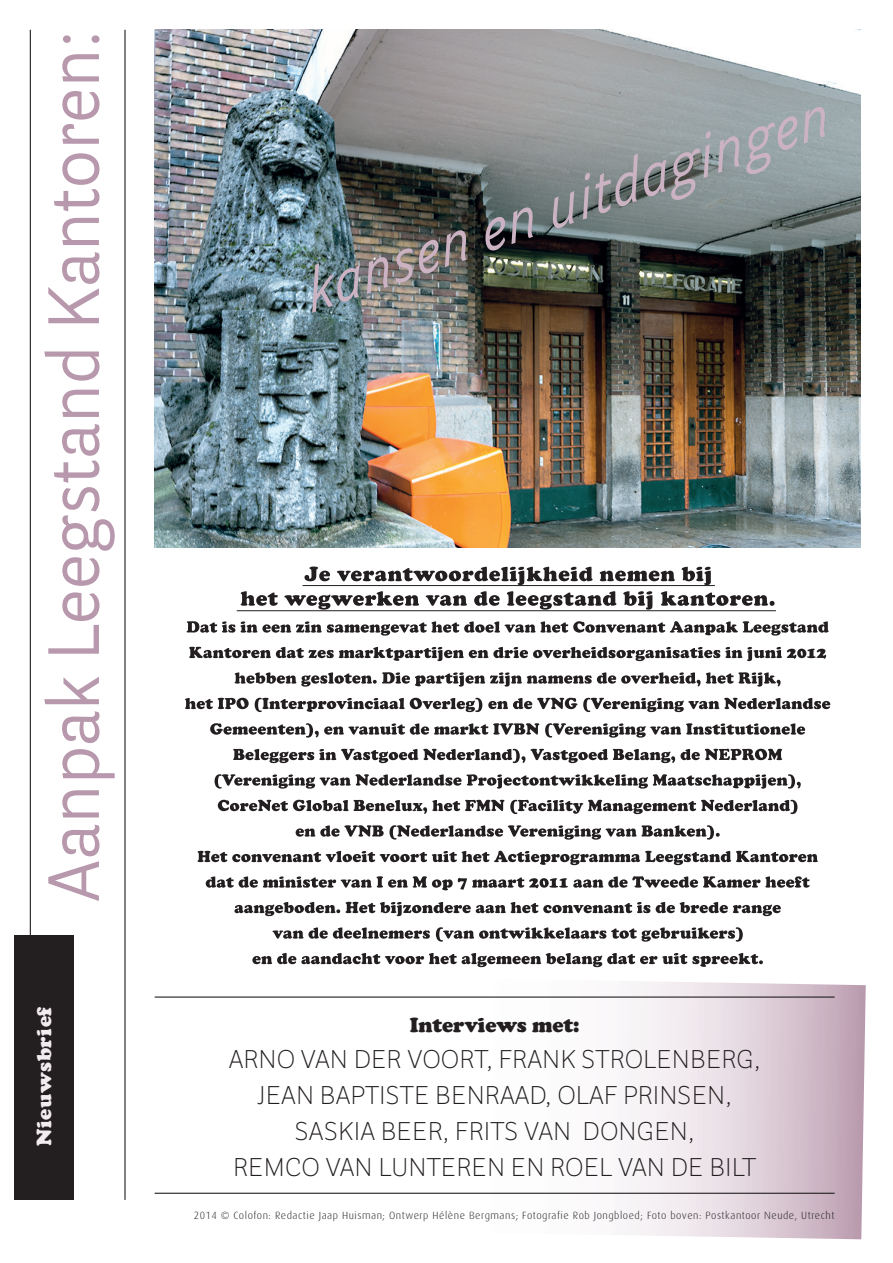
<style>
.page{position:relative;width:893px;height:1263px;background:#fff}
.page>*{position:absolute;margin:0;border:0;box-sizing:border-box;transform-origin:0 0}
.t1{font:72px "Parry Grotesque Pro";color:#b798ac;scale:.95 1}
.t2{font:300 25.5px "Parry Grotesque Pro";color:#231f20}
.t3{font:900 21px "Cooper";color:#231f20}
.t4{font:900 21px "Cooper";letter-spacing:.03em;color:#f2ecf0}
.t5{font:300 10.5px "Dax";letter-spacing:.05em;color:#231f20}
</style>
<div class="page">
<svg style="left:272px;top:981px;width:594px;height:258px"></svg>
<svg style="left:252px;top:953px;width:511px;height:14px"></svg>
<svg style="left:273px;top:927px;width:470px;height:15px"></svg>
<svg style="left:234px;top:902px;width:547px;height:14px"></svg>
<svg style="left:206px;top:876px;width:604px;height:14px"></svg>
<svg style="left:198px;top:851px;width:620px;height:14px"></svg>
<svg style="left:296px;top:825px;width:424px;height:15px"></svg>
<svg style="left:218px;top:800px;width:579px;height:14px"></svg>
<svg style="left:215px;top:774px;width:586px;height:15px"></svg>
<svg style="left:233px;top:749px;width:549px;height:14px"></svg>
<svg style="left:210px;top:723px;width:595px;height:15px"></svg>
<svg style="left:185px;top:698px;width:645px;height:14px"></svg>
<svg style="left:235px;top:672px;width:546px;height:15px"></svg>
<svg style="left:189px;top:647px;width:637px;height:14px"></svg>
<svg style="left:187px;top:621px;width:642px;height:15px"></svg>
<hr style="left:30px;top:30px;width:1px;height:1170px;background:#231f20">
<hr style="left:124px;top:30px;width:2px;height:1170px;background:#231f20">
<img style="left:155px;top:30px;width:706px;height:517px">
<hr style="left:155px;top:996px;width:680px;height:2px;background:#231f20">
<hr style="left:155px;top:1193px;width:680px;height:1px;background:#231f20">
<div style="left:14px;top:935px;width:60px;height:265px;background:#231f20"></div>
<img style="left:307px;top:90px;width:522px;height:236px">
<svg style="left:241px;top:591px;width:534px;height:19px"></svg>
<svg style="left:304px;top:566px;width:407px;height:19px"></svg>
<hr style="left:303px;top:585px;width:412px;height:1px;background:#231f20">
<hr style="left:237px;top:610px;width:539px;height:1px;background:#231f20">
<h1 class="t1" style="left:23px;top:902px;width:919px;rotate:-90deg">Aanpak Leegstand Kantoren:</h1>
<p class="t4" style="left:32px;top:1146px;width:141px;rotate:-90deg">Nieuwsbrief</p>
<p class="t3" style="left:410px;top:1012px;width:171px">Interviews met:</p>
<p class="t2" style="left:229px;top:1041px;width:533px">ARNO VAN DER VOORT, FRANK STROLENBERG,</p>
<p class="t2" style="left:257px;top:1077px;width:476px">JEAN BAPTISTE BENRAAD, OLAF PRINSEN,</p>
<p class="t2" style="left:295px;top:1113px;width:306px">SAS KIA B EER, FRITS VAN DONGEN</p>
<p class="t2" style="left:688px;top:1113px;width:8px">,</p>
<p class="t2" style="left:233px;top:1149px;width:192px">REMCO VAN LUNTEREN</p>
<p class="t2" style="left:511px;top:1149px;width:247px">EN ROEL VAN DE BILT</p>
<p class="t5" style="left:194px;top:1209px;width:642px">2014 © Colofon: Redactie Jaap Huisman; Ontwerp Hélène Bergmans; Fotografie Rob Jongbloed; Foto boven: Postkantoor Neude, Utrecht</p>
</div>
